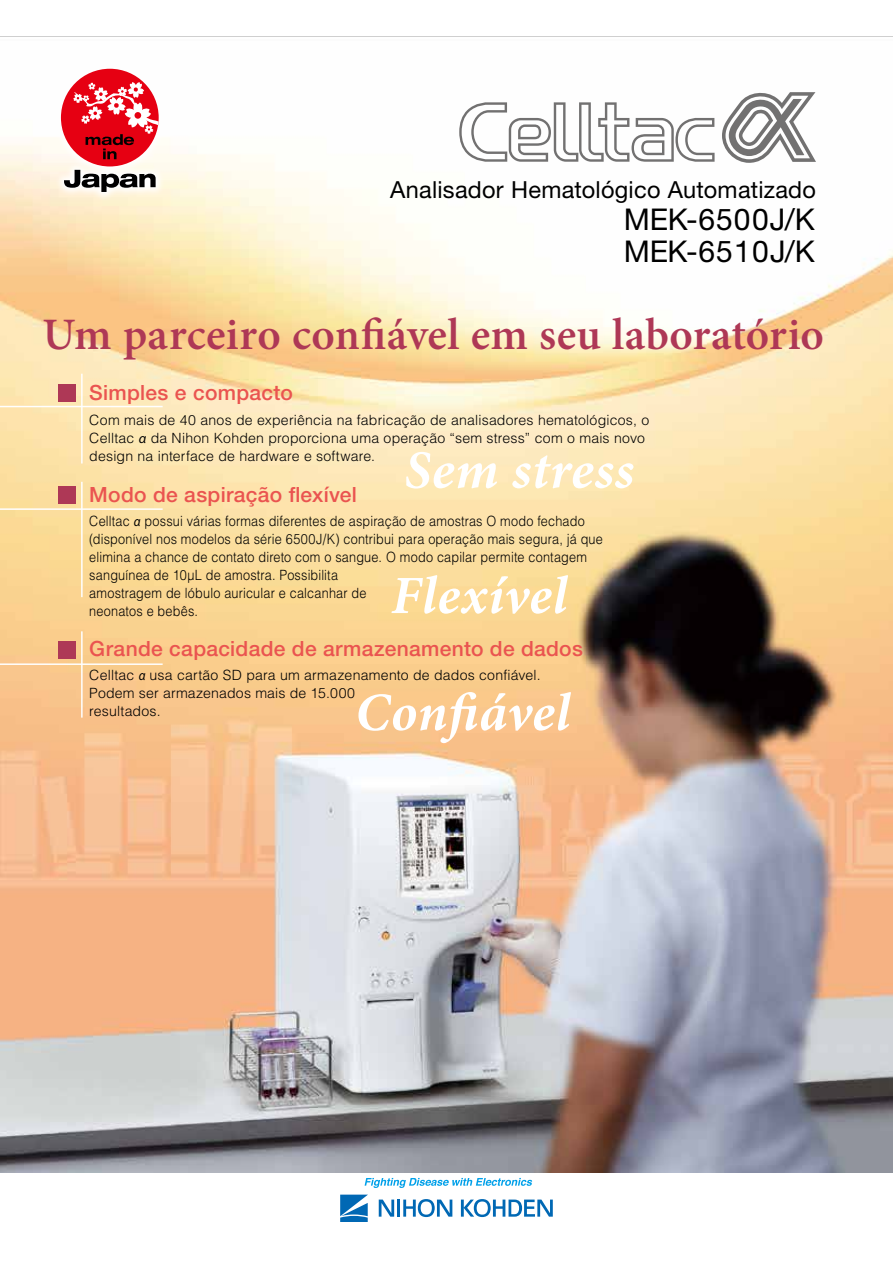
<style>
.page{position:relative;width:893px;height:1263px;background:#fff}
.page>*{position:absolute;margin:0;border:0;box-sizing:border-box;transform-origin:0 0}
.t1{font:italic 700 54px/116.9px "Minion Pro";letter-spacing:.015em;color:#fff;text-align:right}
.t2{font:600 45px "Minion Pro";letter-spacing:.005em;color:#ae3856}
.t3{font:30px "Helvetica Neue LT Std";letter-spacing:.035em;color:#000}
.t4{font:23.55px "Helvetica Neue LT Std";letter-spacing:.01em;color:#000}
.t5{font:500 21px "Helvetica Neue LT Std";letter-spacing:.015em;color:#ea5450}
.t6{font:300 14.1px/18px "Helvetica LT Std";letter-spacing:.015em;color:#000;scale:.9 1}
.t7{font:300 14.1px/18px "Helvetica LT Std";letter-spacing:.015em;color:#000}
.s1{font-family:"Myriad Pro";font-weight:400;font-style:italic}
</style>
<div class="page">
<img style="left:0;top:36px;width:893px;height:1137px">
<hr style="left:0;top:406px;width:163px;height:1px;background:#fff">
<hr style="left:0;top:508px;width:163px;height:2px;background:#fff">
<hr style="left:0;top:663px;width:163px;height:2px;background:#fff">
<hr style="left:81px;top:374px;width:2px;height:89px;background:#fff">
<hr style="left:81px;top:482px;width:2px;height:115px;background:#fff">
<hr style="left:81px;top:631px;width:2px;height:87px;background:#fff">
<div style="left:58px;top:384px;width:18px;height:18px;background:#ae3856"></div>
<div style="left:58px;top:487px;width:18px;height:17px;background:#ae3856"></div>
<div style="left:58px;top:642px;width:18px;height:17px;background:#ae3856"></div>
<svg style="left:379px;top:1199px;width:15px;height:18px"></svg>
<hr style="left:397px;top:1199px;width:3px;height:18px;background:#0068b4">
<svg style="left:403px;top:1199px;width:49px;height:18px"></svg>
<svg style="left:461px;top:1199px;width:92px;height:18px"></svg>
<svg style="left:340px;top:1194px;width:28px;height:28px"></svg>
<svg style="left:365px;top:1178px;width:167px;height:10px"></svg>
<svg style="left:459px;top:102px;width:256px;height:60px"></svg>
<svg style="left:722px;top:90px;width:94px;height:73px"></svg>
<svg style="left:52px;top:60px;width:116px;height:141px"></svg>
<div style="left:61px;top:69px;width:98px;height:97px;background:#e60012;border-radius:50%"></div>
<svg style="left:64px;top:170px;width:92px;height:22px"></svg>
<svg style="left:73px;top:82px;width:86px;height:77px"></svg>
<h3 class="t4" style="left:390px;top:175px;width:427px">Analisador Hematológico Automatizado</h3>
<h3 class="t3" style="left:624px;top:201px;width:193px">MEK-6500 K/J</h3>
<h3 class="t3" style="left:624px;top:233px;width:193px">MEK-6510 K/J</h3>
<h2 class="t2" style="left:43px;top:303px;width:783px">Um parceiro confiável em seu laboratório</h2>
<h3 class="t5" style="left:89px;top:380px;width:205px">Simples e compacto</h3>
<p class="t7" style="left:89px;top:411px;width:561px">Com mais de 40 anos de experiência na fabricação de analisadores hematológicos o,<br>Celltac <span class="s1">α</span> da Nihon Kohden proporciona uma operação “sem stress” com o mais novo design na interface de hardware e software.</p>
<h3 class="t5" style="left:89px;top:482px;width:269px">Modo de aspiração flexível</h3>
<p class="t6" style="left:89px;top:512px;width:572px">Celltac <span class="s1">α</span> possui várias formas diferentes de aspiração de amostras O modo fechado (disponível nos modelos da série 6500 K/J ) contribui para operação mais segura já, que elimina a chance de contato direto com o sangue O. modo capilar permite contagem sanguínea de 10µL de amostra. Possibilita<br>amostragem de lóbulo auricular e calcanhar de<br>neonatos e bebês.</p>
<h3 class="t5" style="left:89px;top:636px;width:495px">Grande capacidade de armazenamento de dados</h3>
<p class="t7" style="left:89px;top:666px;width:453px">Celltac <span class="s1">α</span> usa cartão SD para um armazenamento de dados confiável.<br>Podem ser armazenados mais de 15.000<br>resultados.</p>
<h1 class="t1" style="left:404px;top:411px;width:231px">Sem stress</h1>
<h1 class="t1" style="left:355px;top:536px;width:217px">Flexível<br>Confiável</h1>
</div>
